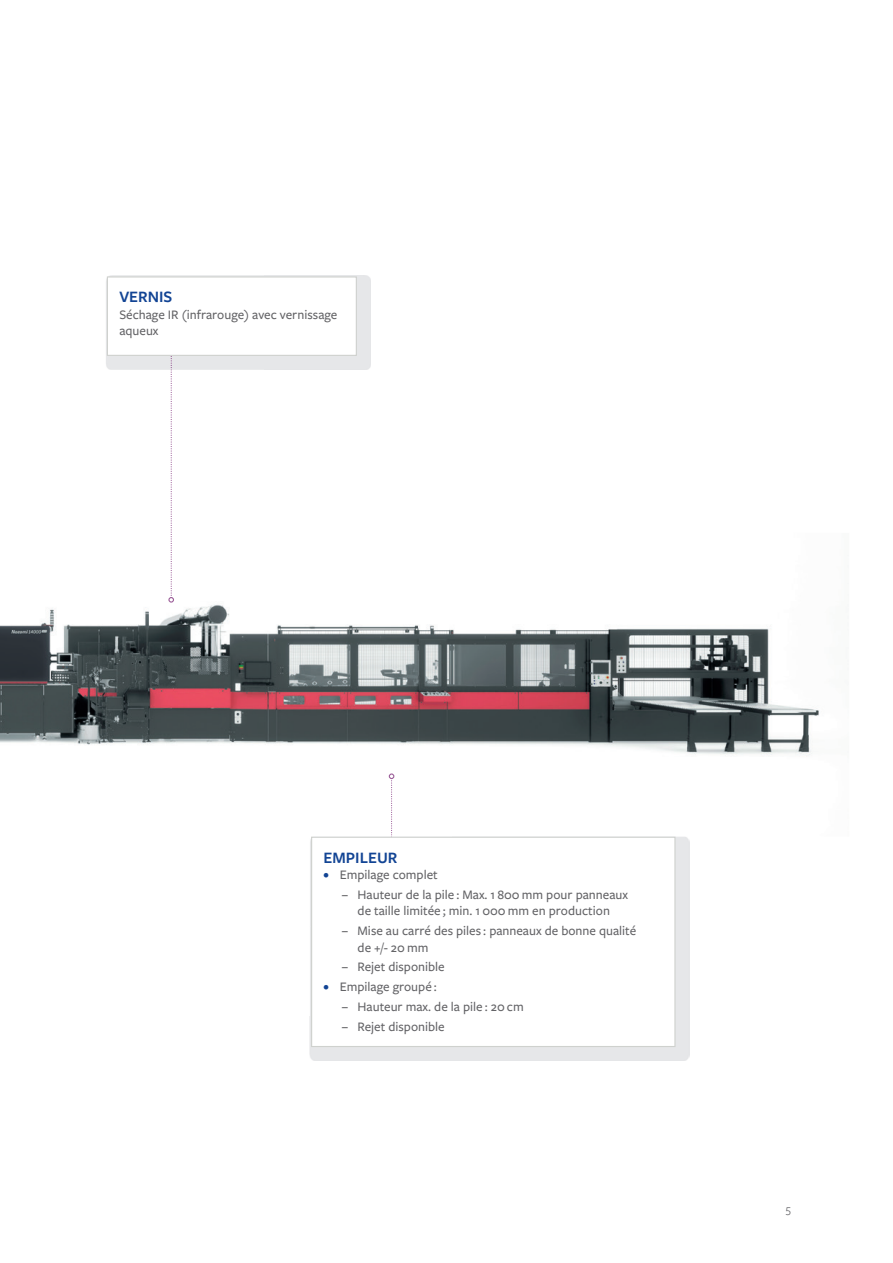
<style>
.page{position:relative;width:893px;height:1263px;background:#fff}
.page>*{position:absolute;margin:0;border:0;box-sizing:border-box;transform-origin:0 0}
.t1{font:600 16.5px "Freight Sans Pro";color:#124494}
.t2{font:500 13.5px/19.8px "Freight Sans Pro";color:#636366}
.t3{font:12px "Freight Sans Pro";color:#636366}
.s1{font-size:12px;color:#124494}
.s2{font-size:14.25px}
</style>
<div class="page">
<img style="left:0;top:604px;width:819px;height:174px">
<svg style="left:168px;top:356px;width:6px;height:247px"></svg>
<div style="left:107px;top:276px;width:250px;height:80px;background:#fff;border:1px solid #cfd1ce"></div>
<div style="left:310px;top:836px;width:379px;height:225px;background:#e6e7e9"></div>
<svg style="left:389px;top:773px;width:5px;height:64px"></svg>
<div style="left:311px;top:837px;width:364px;height:210px;background:#fff;border:1px solid #cfd1ce"></div>
<p class="t1" style="left:119px;top:286px;width:55px">VERNIS</p>
<p class="t2" style="left:119px;top:306px;width:219px;line-height:16.5px">Séchage IR (infrarouge) avec vernissage aqueux</p>
<p class="t1" style="left:324px;top:846px;width:75px">EMPILEUR</p>
<p class="t2" style="left:341px;top:864px;width:288px;text-indent:-18px"><span class="s1">•</span> Empilage complet<br><span class="s2">−</span> Hauteur de la pile : Max. 1 800 mm pour panneaux</p>
<p class="t2" style="left:341px;top:901px;width:296px;text-indent:16px">de taille limitée ; min. 1 000 mm en production<br><span class="s2">−</span> Mise au carré des piles : panneaux de bonne qualité</p>
<p class="t2" style="left:341px;top:937px;width:105px;text-align:center">de +/- 20 mm<br><span class="s2">−</span> Rejet disponible</p>
<p class="t2" style="left:341px;top:976px;width:184px;text-indent:-18px"><span class="s1">•</span> Empilage groupé :<br><span class="s2">−</span> Hauteur max. de la pile : 20 cm <span class="s2">−</span> Rejet disponible</p>
<p class="t3" style="left:786px;top:1201px;width:7px">5</p>
</div>
